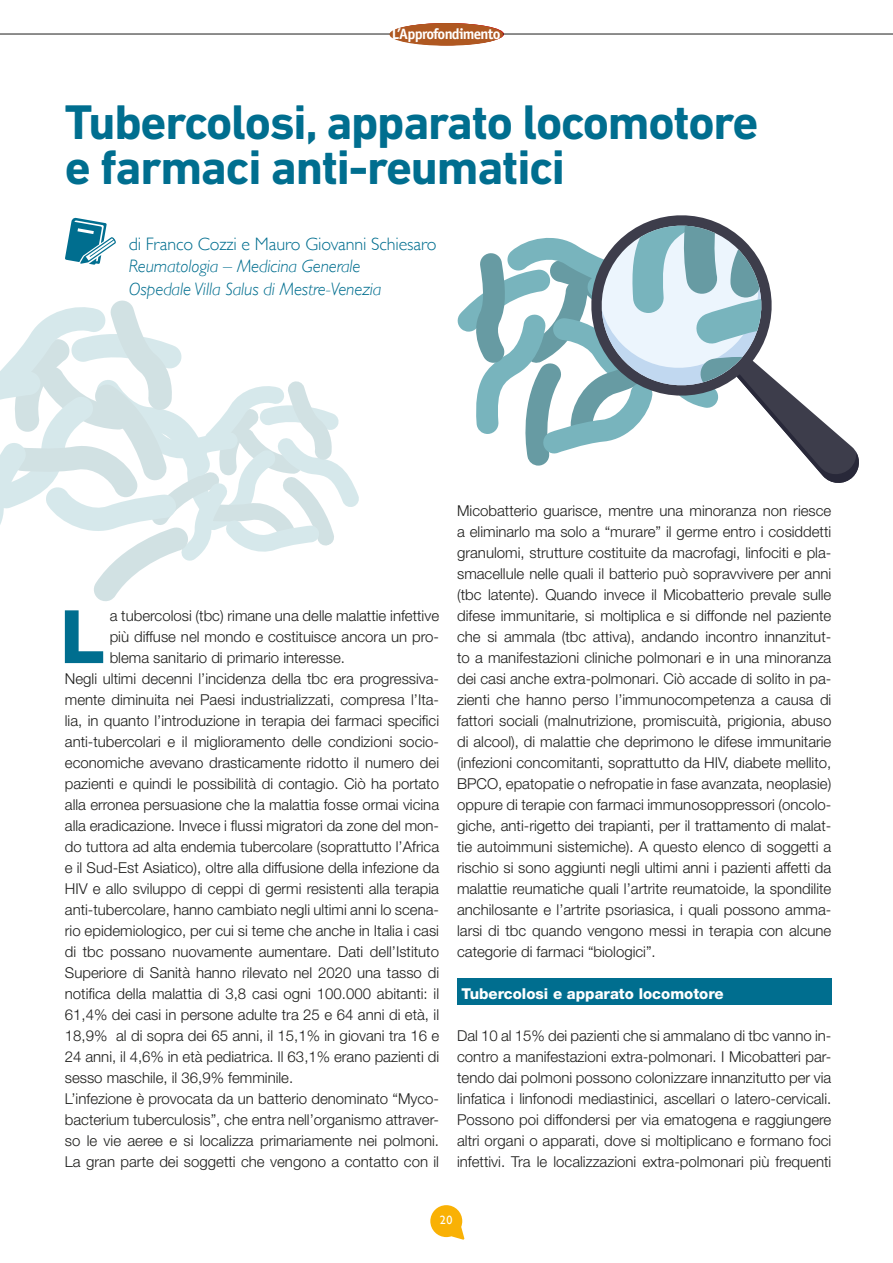
<style>
.page{position:relative;width:893px;height:1263px;background:#fff}
.page>*{position:absolute;margin:0;border:0;box-sizing:border-box;transform-origin:0 0}
.t1{font:800 73.8px "Helvetica Neue LT Std";color:#006e8f}
.t2{font:700 49.5px/45px "DIN Next LT Pro";letter-spacing:-.025em;color:#006e8f}
.t3{font:italic 300 18px/22.5px "Gill Sans";letter-spacing:-.01em;color:#006e8f}
.t4{font:300 18px "Gill Sans";letter-spacing:-.01em;color:#006e8f}
.t5{font:300 15px/21px "Helvetica Neue LT Std";color:#1d1d1b;text-align:justify}
.t6{font:700 15px "Officina Sans";letter-spacing:-.05em;color:#fff}
.t7{font:800 15px "Helvetica Neue LT Std";color:#fff}
.t8{font:12px "Gill Sans";color:#fff}
</style>
<div class="page">
<svg style="left:430px;top:1205px;width:35px;height:35px"></svg>
<hr style="left:0;top:34px;width:893px;height:1px;background:#1d1d1b">
<svg style="left:390px;top:24px;width:113px;height:22px"></svg>
<div style="left:390px;top:23px;width:113px;height:22px;background:#af5821;border-radius:50%"></div>
<svg style="left:0;top:300px;width:359px;height:301px"></svg>
<div style="left:457px;top:978px;width:374px;height:26px;background:#006e8f"></div>
<svg style="left:65px;top:217px;width:51px;height:48px"></svg>
<svg style="left:457px;top:215px;width:402px;height:268px"></svg>
<p class="t6" style="left:392px;top:25px;width:110px">L’Approf ndimento</p>
<p class="t6" style="left:412px;top:25px;width:72px">Primo piano</p>
<p class="t6" style="left:412px;top:25px;width:71px">I tuoi diritti</p>
<h2 class="t2" style="left:65px;top:100px;width:695px">Tubercolosi, apparato locomotore e farmaci anti-reumatici</h2>
<p class="t4" style="left:129px;top:229px;width:309px">di Franco Cozzi e Mauro Giovanni Schiesaro</p>
<p class="t3" style="left:129px;top:255px;width:254px">Reumatologia – Medicina Generale<br>Ospedale Villa Salus di Mestre-Venezia</p>
<h1 class="t1" style="left:60px;top:593px;width:47px">L</h1>
<p class="t5" style="left:110px;top:605px;width:331px">a tubercolosi (tbc) rimane una delle malattie infettive</p>
<p class="t5" style="left:110px;top:626px;width:331px">più diffuse nel mondo e costituisce ancora un pro-</p>
<p class="t5" style="left:110px;top:647px;width:237px">blema sanitario di primario interesse.</p>
<p class="t5" style="left:65px;top:668px;width:376px">Negli ultimi decenni l’incidenza della tbc era progressiva-</p>
<p class="t5" style="left:65px;top:689px;width:376px">mente diminuita nei Paesi industrializzati, compresa l’Ita-</p>
<p class="t5" style="left:65px;top:710px;width:376px">lia, in quanto l’introduzione in terapia dei farmaci specifici</p>
<p class="t5" style="left:65px;top:731px;width:376px">anti-tubercolari e il miglioramento delle condizioni socio-</p>
<p class="t5" style="left:65px;top:752px;width:376px">economiche avevano drasticamente ridotto il numero dei</p>
<p class="t5" style="left:65px;top:773px;width:376px">pazienti e quindi le possibilità di contagio. Ciò ha portato</p>
<p class="t5" style="left:65px;top:794px;width:376px">alla erronea persuasione che la malattia fosse ormai vicina</p>
<p class="t5" style="left:65px;top:815px;width:376px">alla eradicazione. Invece i flussi migratori da zone del mon-</p>
<p class="t5" style="left:65px;top:836px;width:376px">do tuttora ad alta endemia tubercolare (soprattutto l’Africa</p>
<p class="t5" style="left:65px;top:857px;width:376px">e il Sud-Est Asiatico), oltre alla diffusione della infezione da</p>
<p class="t5" style="left:65px;top:878px;width:376px">HIV e allo sviluppo di ceppi di germi resistenti alla terapia</p>
<p class="t5" style="left:65px;top:899px;width:376px">anti-tubercolare, hanno cambiato negli ultimi anni lo scena-</p>
<p class="t5" style="left:65px;top:920px;width:376px">rio epidemiologico, per cui si teme che anche in Italia i casi</p>
<p class="t5" style="left:65px;top:941px;width:376px">di tbc possano nuovamente aumentare. Dati dell’Istituto</p>
<p class="t5" style="left:65px;top:962px;width:376px">Superiore di Sanità hanno rilevato nel 2020 una tasso di</p>
<p class="t5" style="left:65px;top:983px;width:376px">notifica della malattia di 3,8 casi ogni 100.000 abitanti: il</p>
<p class="t5" style="left:65px;top:1004px;width:376px">61,4% dei casi in persone adulte tra 25 e 64 anni di età, il</p>
<p class="t5" style="left:65px;top:1025px;width:376px">18,9% al di sopra dei 65 anni, il 15,1% in giovani tra 16 e</p>
<p class="t5" style="left:65px;top:1046px;width:376px">24 anni, il 4,6% in età pediatrica. Il 63,1% erano pazienti di</p>
<p class="t5" style="left:65px;top:1067px;width:230px">sesso maschile, il 36,9% femminile.</p>
<p class="t5" style="left:65px;top:1088px;width:376px">L’infezione è provocata da un batterio denominato “Myco-</p>
<p class="t5" style="left:65px;top:1109px;width:376px">bacterium tuberculosis”, che entra nell’organismo attraver-</p>
<p class="t5" style="left:65px;top:1130px;width:376px">so le vie aeree e si localizza primariamente nei polmoni.</p>
<p class="t5" style="left:65px;top:1151px;width:376px">La gran parte dei soggetti che vengono a contatto con il</p>
<p class="t5" style="left:457px;top:500px;width:376px">Micobatterio guarisce, mentre una minoranza non riesce a eliminarlo ma solo a “murare” il germe entro i cosiddetti granulomi, strutture costituite da macrofagi, linfociti e pla&shy;smacellule nelle quali il batterio può sopravvivere per anni (tbc latente). Quando invece il Micobatterio prevale sulle difese immunitarie, si moltiplica e si diffonde nel paziente che si ammala (tbc attiva), andando incontro innanzitut&shy;to a manifestazioni cliniche polmonari e in una minoranza dei casi anche extra-polmonari. Ciò accade di solito in pa&shy;zienti che hanno perso l’immunocompetenza a causa di fattori sociali (malnutrizione, promiscuità, prigionia, abuso di alcool), di malattie che deprimono le difese immunitarie (infezioni concomitanti, soprattutto da HIV, diabete mellito, BPCO, epatopatie o nefropatie in fase avanzata, neoplasie) oppure di terapie con farmaci immunosoppressori (oncolo&shy;giche, anti-rigetto dei trapianti, per il trattamento di malat&shy;tie autoimmuni sistemiche). A questo elenco di soggetti a rischio si sono aggiunti negli ultimi anni i pazienti affetti da malattie reumatiche quali l’artrite reumatoide, la spondilite anchilosante e l’artrite psoriasica, i quali possono amma&shy;larsi di tbc quando vengono messi in terapia con alcune categorie di farmaci “biologici”.</p>
<p class="t7" style="left:461px;top:985px;width:264px">Tubercolosi e apparato locomotore</p>
<p class="t5" style="left:457px;top:1025px;width:376px">Dal 10 al 15% dei pazienti che si ammalano di tbc vanno in&shy;contro a manifestazioni extra-polmonari. I Micobatteri par&shy;tendo dai polmoni possono colonizzare innanzitutto per via linfatica i linfonodi mediastinici, ascellari o latero-cervicali.<br>Possono poi diffondersi per via ematogena e raggiungere altri organi o apparati, dove si moltiplicano e formano foci infettivi. Tra le localizzazioni extra-polmonari più frequenti</p>
<p class="t8" style="left:440px;top:1213px;width:14px">20</p>
</div>
